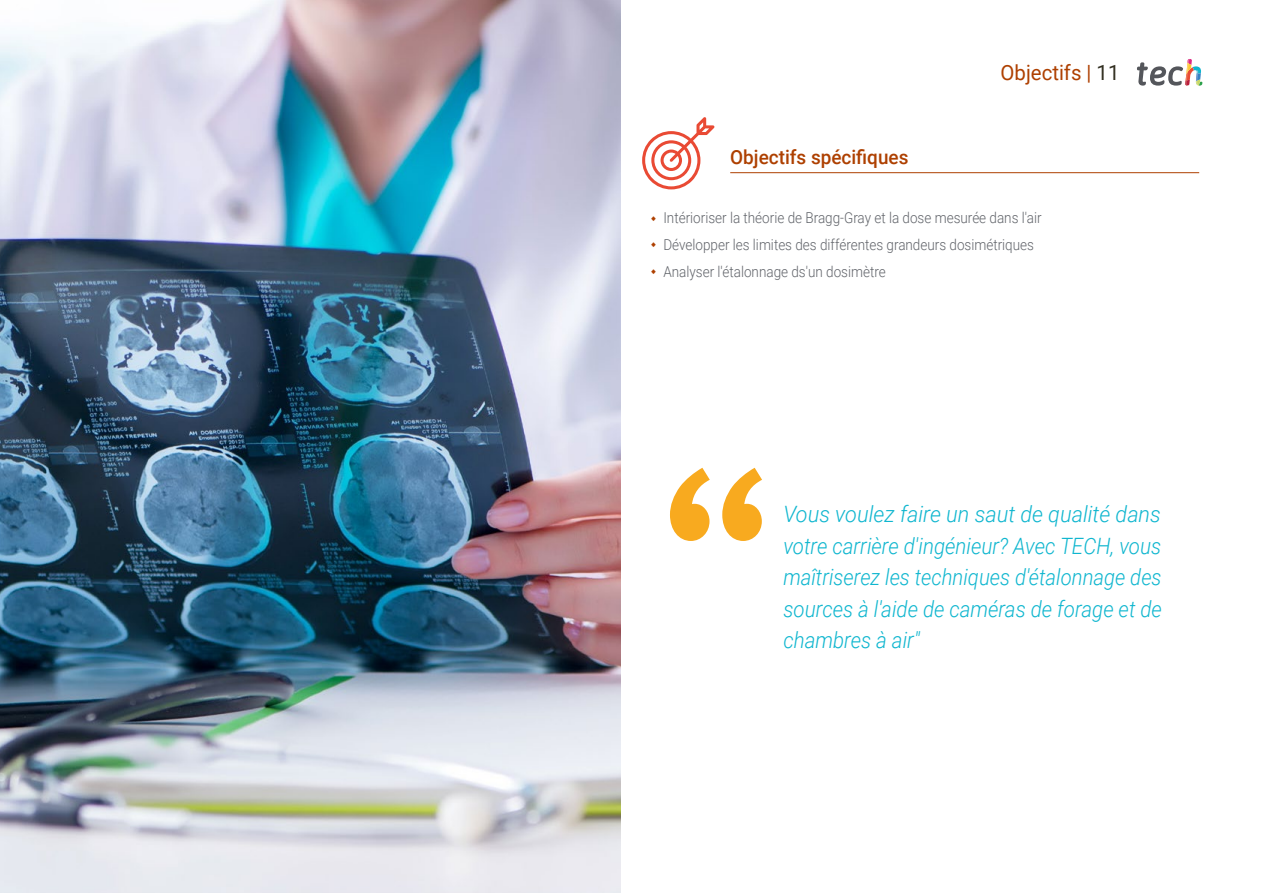
<style>
.page{position:relative;width:1263px;height:893px;background:#fff}
.page>*{position:absolute;margin:0;border:0;box-sizing:border-box;transform-origin:0 0}
.t1{font:italic 300 22.5px/31.5px "Roboto";color:#0fb6cf;text-align:justify;scale:.96 1}
.t2{font:21px "Roboto";color:#ae4000}
.t3{font:500 19.5px "Roboto";color:#ae4000}
.t4{font:300 15px/26.7px "Roboto";color:#61646a;scale:.9 1}
.s1{color:#312e20}
</style>
<div class="page">
<hr style="left:730px;top:172px;width:469px;height:1px;background:#ae4000">
<svg style="left:642px;top:117px;width:72px;height:72px"></svg>
<img style="left:0;top:0;width:621px;height:893px">
<svg style="left:670px;top:468px;width:92px;height:73px"></svg>
<svg style="left:1137px;top:59px;width:65px;height:27px"></svg>
<p class="t3" style="left:730px;top:144px;width:180px">Objectifs spécifiques</p>
<p class="t2" style="left:1000px;top:57px;width:120px">Objectifs | <span class="s1">11</span></p>
<p class="t4" style="left:663px;top:204px;width:422px">Intérioriser la théorie de Bragg-Gray et la dose mesurée dans l'air<br>Développer les limites des différentes grandeurs dosimétriques<br>Analyser l'étalonnage ds'un dosimètre</p>
<p class="t1" style="left:783px;top:498px;width:396px">Vous voulez faire un saut de qualité dans votre carrière d'ingénieur? Avec TECH, vous maîtriserez les techniques d'étalonnage des sources à l'aide de caméras de forage et de chambres à air"</p>
</div>
